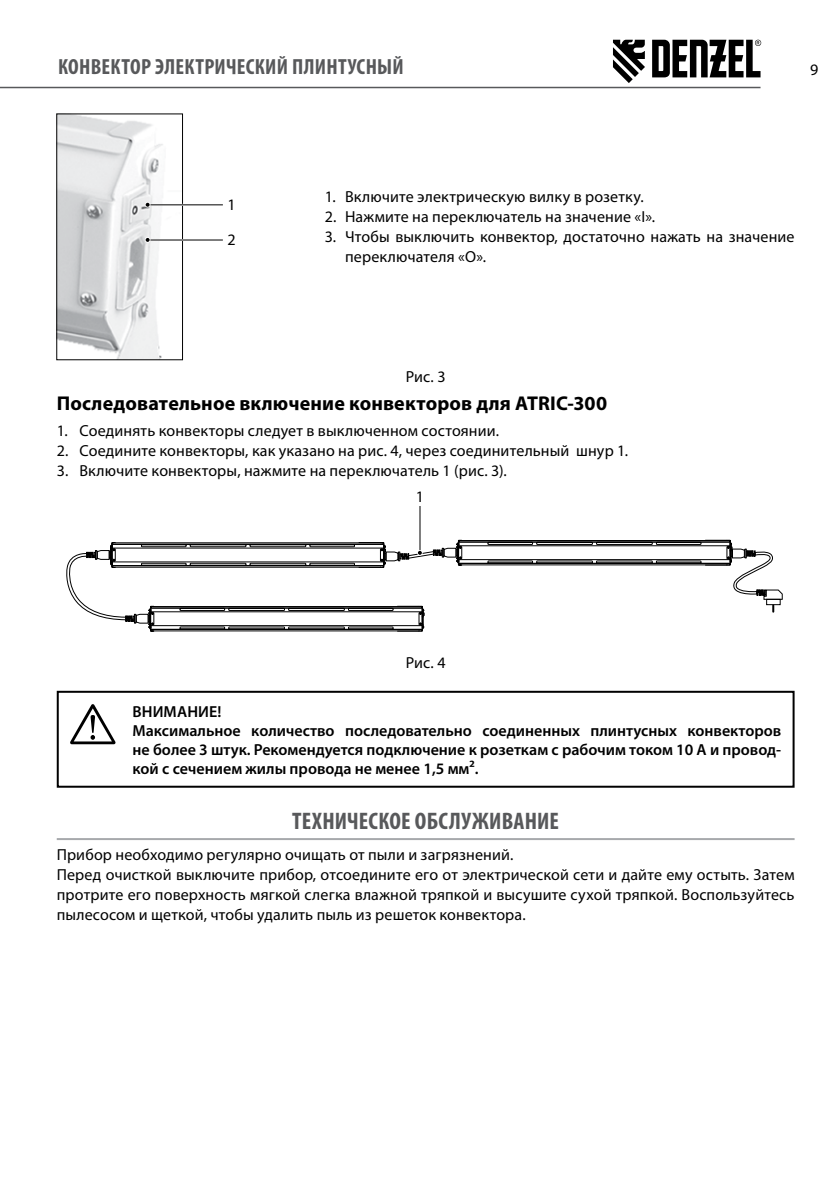
<style>
.page{position:relative;width:840px;height:1191px;background:#fff}
.page>*{position:absolute;margin:0;border:0;box-sizing:border-box;transform-origin:0 0}
.t1{font:700 condensed 24px "Myriad Pro";letter-spacing:.01em;color:#58595b}
.t2{font:700 condensed 22px "Myriad Pro";letter-spacing:.01em;color:#58595b}
.t3{font:700 20px "Myriad Pro";letter-spacing:.01em;color:#000}
.t4{font:16px/20px "Myriad Pro";letter-spacing:.01em;color:#000}
.t5{font:600 16px/19.2px "Myriad Pro";color:#000}
</style>
<div class="page">
<hr style="left:0;top:87px;width:760px;height:1px;background:#58595b">
<svg style="left:613px;top:40px;width:31px;height:43px"></svg>
<svg style="left:652px;top:40px;width:108px;height:37px"></svg>
<hr style="left:57px;top:838px;width:737px;height:2px;background:#a7a9ac">
<img style="left:58px;top:115px;width:105px;height:243px">
<div style="left:56px;top:113px;width:127px;height:247px;border:1px solid #000"></div>
<hr style="left:149px;top:204px;width:74px;height:2px;background:#fff">
<hr style="left:149px;top:204px;width:74px;height:1px;background:#000">
<svg style="left:145px;top:202px;width:5px;height:5px"></svg>
<hr style="left:149px;top:239px;width:74px;height:2px;background:#fff">
<hr style="left:149px;top:239px;width:74px;height:1px;background:#000">
<svg style="left:145px;top:237px;width:5px;height:6px"></svg>
<hr style="left:419px;top:506px;width:1px;height:45px;background:#000">
<svg style="left:66px;top:528px;width:716px;height:104px"></svg>
<svg style="left:70px;top:704px;width:45px;height:40px"></svg>
<div style="left:57px;top:691px;width:737px;height:96px;border:2px solid #000"></div>
<h2 class="t2" style="left:58px;top:53px;width:347px">КОНВЕКТОР ЭЛЕКТРИЧЕСКИЙ ПЛИНТУСНЫЙ</h2>
<p class="t4" style="left:809px;top:60px;width:10px">9</p>
<p class="t4" style="left:227px;top:187px;width:10px;line-height:35.2px">1<br>2</p>
<p class="t4" style="left:324px;top:186px;width:320px">1. Включите электрическую вилку в розетку.</p>
<p class="t4" style="left:324px;top:206px;width:331px">2. Нажмите на переключатель на значение «I».</p>
<p class="t4" style="left:345px;top:226px;width:451px;text-indent:-20px">3. Чтобы выключить конвектор, достаточно нажать на значение переключателя «О».</p>
<p class="t4" style="left:405px;top:366px;width:41px">Рис. 3</p>
<p class="t3" style="left:57px;top:390px;width:551px">Последовательное включение конвекторов для ATRIC-300</p>
<p class="t4" style="left:57px;top:420px;width:443px">1. Соединять конвекторы следует в выключенном состоянии.</p>
<p class="t4" style="left:57px;top:440px;width:572px">2. Соедините конвекторы, как указано на рис. 4, через соединительный шнур 1.</p>
<p class="t4" style="left:415px;top:457px;width:92px;line-height:26px;text-indent:-359px">3. Включите конвекторы, нажмите на переключатель 1 (рис. 3).<br>1</p>
<p class="t4" style="left:405px;top:652px;width:41px">Рис. 4</p>
<p class="t5" style="left:132px;top:701px;width:650px">ВНИМАНИЕ!<br>Максимальное количество последовательно соединенных плинтусных конвекторов не более 3 штук. Рекомендуется подключение к розеткам с рабочим током 10 А и провод&shy;кой с сечением жилы провода не менее 1,5 мм².</p>
<h1 class="t1" style="left:292px;top:805px;width:268px">ТЕХНИЧЕСКОЕ ОБСЛУЖИВАНИЕ</h1>
<p class="t4" style="left:57px;top:844px;width:739px">Прибор необходимо регулярно очищать от пыли и загрязнений.<br>Перед очисткой выключите прибор, отсоедините его от электрической сети и дайте ему остыть. Затем протрите его поверхность мягкой слегка влажной тряпкой и высушите сухой тряпкой. Воспользуйтесь пылесосом и щеткой, чтобы удалить пыль из решеток конвектора.</p>
</div>
